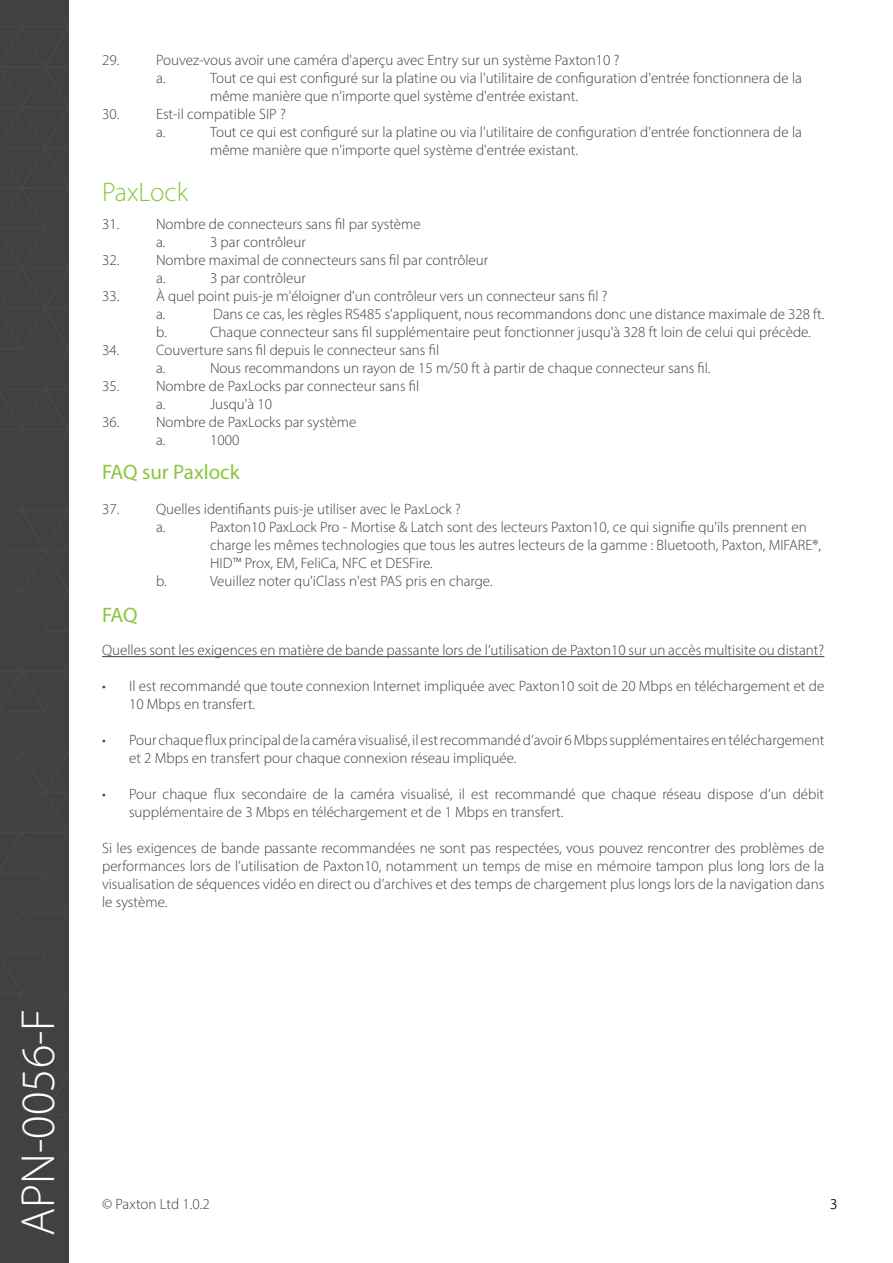
<style>
.page{position:relative;width:893px;height:1263px;background:#fff}
.page>*{position:absolute;margin:0;border:0;box-sizing:border-box;transform-origin:0 0}
.t1{font:300 48px "Myriad Pro";color:#fff}
.t2{font:300 27px "Myriad Pro";color:#8bc63e}
.t3{font:21px "Myriad Pro";color:#8bc63e}
.t4{font:300 15px/18px "Myriad Pro";color:#3e3e3f}
.t5{font:300 15px "Myriad Pro";color:#231f20}
</style>
<div class="page">
<div style="left:0;top:0;width:69px;height:1263px;background:#414042"></div>
<svg style="left:7px;top:1235px;width:31px;height:28px"></svg>
<svg style="left:0;top:0;width:68px;height:1196px"></svg>
<hr style="left:102px;top:656px;width:722px;height:1px;background:#3e3e3f">
<h1 class="t1" style="left:9px;top:1236px;width:229px;rotate:-90deg">APN-0056-F</h1>
<p class="t4" style="left:102px;top:51px;width:19px">29.</p>
<p class="t4" style="left:156px;top:51px;width:465px">Pouvez-vous avoir une caméra d'aperçu avec Entry sur un système Paxton10 ?</p>
<p class="t4" style="left:156px;top:69px;width:11px">a.</p>
<p class="t4" style="left:210px;top:69px;width:593px">Tout ce qui est configuré sur la platine ou via l'utilitaire de configuration d'entrée fonctionnera de la même manière que n'importe quel système d'entrée existant.</p>
<p class="t4" style="left:102px;top:105px;width:19px">30.</p>
<p class="t4" style="left:156px;top:105px;width:131px">Est-il compatible SIP ?</p>
<p class="t4" style="left:156px;top:123px;width:11px">a.</p>
<p class="t4" style="left:210px;top:123px;width:593px">Tout ce qui est configuré sur la platine ou via l'utilitaire de configuration d'entrée fonctionnera de la même manière que n'importe quel système d'entrée existant.</p>
<p class="t2" style="left:102px;top:176px;width:88px">PaxLock</p>
<p class="t4" style="left:102px;top:215px;width:19px">31.</p>
<p class="t4" style="left:156px;top:215px;width:266px">Nombre de connecteurs sans fil par système</p>
<p class="t4" style="left:156px;top:233px;width:11px">a.</p>
<p class="t4" style="left:210px;top:233px;width:97px">3 par contrôleur</p>
<p class="t4" style="left:102px;top:251px;width:19px">32.</p>
<p class="t4" style="left:156px;top:251px;width:334px">Nombre maximal de connecteurs sans fil par contrôleur</p>
<p class="t4" style="left:156px;top:269px;width:11px">a.</p>
<p class="t4" style="left:210px;top:269px;width:97px">3 par contrôleur</p>
<p class="t4" style="left:102px;top:287px;width:19px">33.</p>
<p class="t4" style="left:156px;top:287px;width:453px">À quel point puis-je m'éloigner d'un contrôleur vers un connecteur sans fil ?</p>
<p class="t4" style="left:156px;top:305px;width:11px">a.</p>
<p class="t4" style="left:213px;top:305px;width:613px">Dans ce cas, les règles RS485 s'appliquent, nous recommandons donc une distance maximale de 328 ft.</p>
<p class="t4" style="left:156px;top:323px;width:12px">b.</p>
<p class="t4" style="left:210px;top:323px;width:602px">Chaque connecteur sans fil supplémentaire peut fonctionner jusqu'à 328 ft loin de celui qui précède.</p>
<p class="t4" style="left:102px;top:341px;width:19px">34.</p>
<p class="t4" style="left:156px;top:341px;width:285px">Couverture sans fil depuis le connecteur sans fil</p>
<p class="t4" style="left:156px;top:359px;width:11px">a.</p>
<p class="t4" style="left:210px;top:359px;width:502px">Nous recommandons un rayon de 15 m/50 ft à partir de chaque connecteur sans fil.</p>
<p class="t4" style="left:102px;top:377px;width:19px">35.</p>
<p class="t4" style="left:156px;top:377px;width:265px">Nombre de PaxLocks par connecteur sans fil</p>
<p class="t4" style="left:156px;top:395px;width:11px">a.</p>
<p class="t4" style="left:210px;top:395px;width:64px">Jusqu'à 10</p>
<p class="t4" style="left:102px;top:413px;width:19px">36.</p>
<p class="t4" style="left:156px;top:413px;width:202px">Nombre de PaxLocks par système</p>
<p class="t4" style="left:156px;top:431px;width:11px">a.</p>
<p class="t4" style="left:210px;top:431px;width:31px">1000</p>
<p class="t3" style="left:102px;top:459px;width:139px">FAQ sur Paxlock</p>
<p class="t4" style="left:102px;top:500px;width:19px">37.</p>
<p class="t4" style="left:156px;top:500px;width:306px">Quelles identifiants puis-je utiliser avec le PaxLock ?</p>
<p class="t4" style="left:156px;top:518px;width:11px">a.</p>
<p class="t4" style="left:210px;top:518px;width:612px">Paxton10 PaxLock Pro - Mortise &amp; Latch sont des lecteurs Paxton10, ce qui signifie qu'ils prennent en charge les mêmes technologies que tous les autres lecteurs de la gamme : Bluetooth, Paxton, MIFARE®,<br>HID™ Prox, EM, FeliCa, NFC et DESFire.</p>
<p class="t4" style="left:156px;top:572px;width:12px">b.</p>
<p class="t4" style="left:210px;top:572px;width:284px">Veuillez noter qu'iClass n'est PAS pris en charge.</p>
<p class="t3" style="left:102px;top:602px;width:37px">FAQ</p>
<p class="t4" style="left:102px;top:641px;width:724px">Quelles sont les exigences en matière de bande passante lors de l’utilisation de Paxton10 sur un accès multisite ou distant?</p>
<p class="t4" style="left:129px;top:677px;width:697px;text-indent:-27px">• Il est recommandé que toute connexion Internet impliquée avec Paxton10 soit de 20 Mbps en téléchargement et de<br>10 Mbps en transfert.</p>
<p class="t4" style="left:129px;top:731px;width:697px;text-indent:-27px">• Pour chaque flux principal de la caméra visualisé, il est recommandé d’avoir 6 Mbps supplémentaires en téléchargement et 2 Mbps en transfert pour chaque connexion réseau impliquée.</p>
<p class="t4" style="left:129px;top:785px;width:697px;text-indent:-27px">• Pour chaque flux secondaire de la caméra visualisé, il est recommandé que chaque réseau dispose d’un débit supplémentaire de 3 Mbps en téléchargement et de 1 Mbps en transfert.</p>
<p class="t4" style="left:102px;top:839px;width:724px;text-align:justify">Si les exigences de bande passante recommandées ne sont pas respectées, vous pouvez rencontrer des problèmes de performances lors de l’utilisation de Paxton10, notamment un temps de mise en mémoire tampon plus long lors de la visualisation de séquences vidéo en direct ou d’archives et des temps de chargement plus longs lors de la navigation dans le système.</p>
<p class="t4" style="left:102px;top:1195px;width:109px">© Paxton Ltd 1.0.2</p>
<p class="t5" style="left:830px;top:1195px;width:9px">3</p>
</div>
